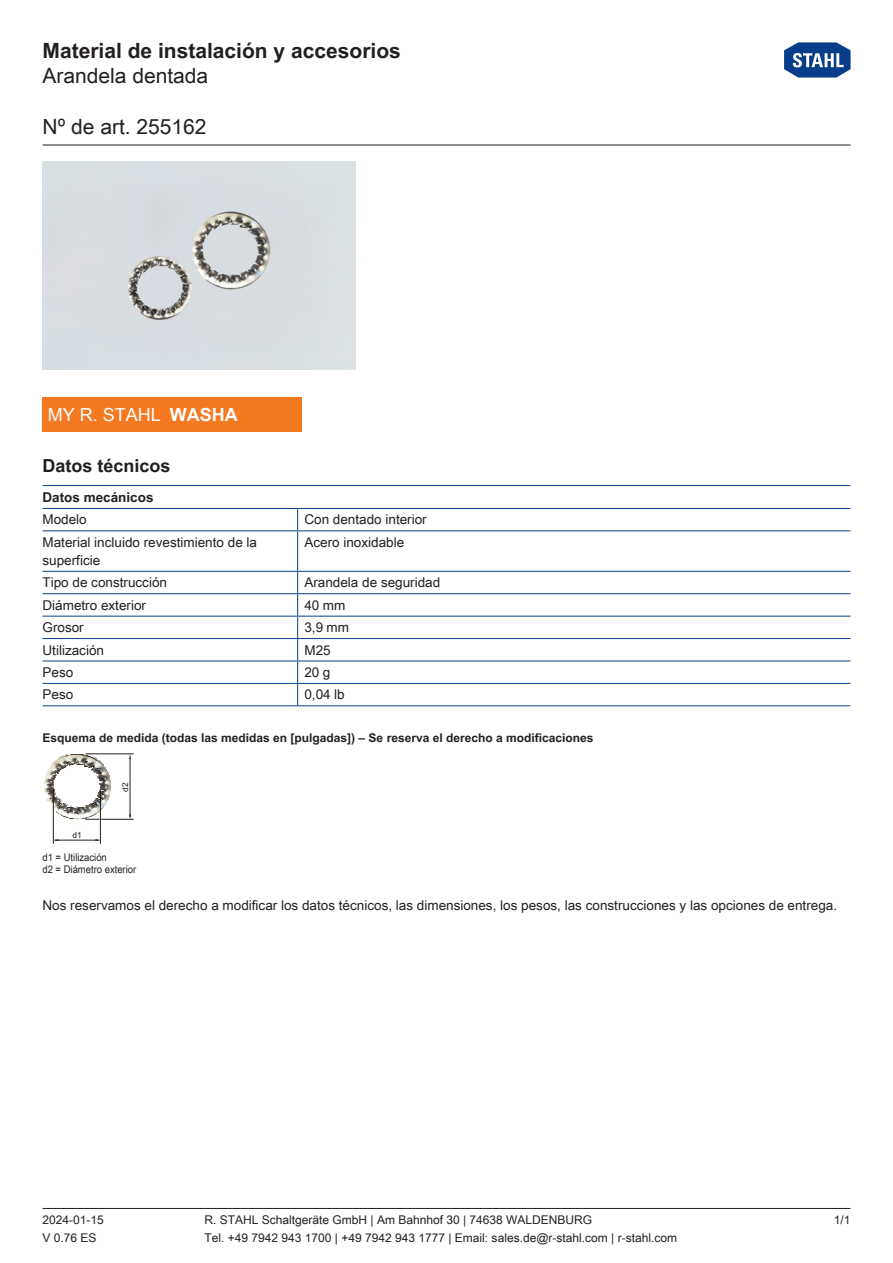
<style>
.page{position:relative;width:893px;height:1263px;background:#fff}
.page>*{position:absolute;margin:0;border:0;box-sizing:border-box;transform-origin:0 0}
.t1{font:700 21px "Arial Unicode MS";color:#231f20}
.t2{font:21px "Arial Unicode MS";color:#231f20}
.WebCode{font:18px "Arial Unicode MS";color:#fff}
.Table_Header_Technic{font:700 18px "Arial Unicode MS";color:#231f20}
._00_Basic_ParaStyle{font:13.5px "Arial Unicode MS";color:#231f20}
.TabBody1stColumn{font:13.5px/18px "Arial Unicode MS";color:#231f20}
.TabBodyLeft{font:13.5px "Arial Unicode MS";color:#231f20}
.TabHeader1stColumn{font:700 13.5px "Arial Unicode MS";color:#231f20}
.t3{font:12px "Arial Unicode MS";color:#231f20}
.Image_Titles{font:700 12px "Arial Unicode MS";color:#231f20}
.Asset_Caption{font:10.5px "Arial Unicode MS";color:#231f20;scale:.9 1}
.t4{font:8.4px "Arial Unicode MS";color:#231f20}
.s1{font-weight:700}
</style>
<div class="page">
<hr style="left:43px;top:1208px;width:807px;height:1px;background:#231f20">
<hr style="left:43px;top:145px;width:807px;height:1px;background:#231f20">
<svg style="left:784px;top:42px;width:67px;height:36px"></svg>
<hr style="left:55px;top:840px;width:44px;height:1px;background:#231f20">
<hr style="left:53px;top:789px;width:1px;height:54px;background:#231f20">
<hr style="left:100px;top:789px;width:1px;height:54px;background:#231f20">
<hr style="left:101px;top:819px;width:32px;height:1px;background:#231f20">
<hr style="left:86px;top:754px;width:47px;height:1px;background:#231f20">
<svg style="left:45px;top:753px;width:66px;height:67px"></svg>
<hr style="left:130px;top:758px;width:1px;height:59px;background:#231f20">
<hr style="left:43px;top:508px;width:255px;height:1px;background:#083e89">
<hr style="left:298px;top:508px;width:552px;height:1px;background:#083e89">
<svg style="left:297px;top:509px;width:1px;height:21px"></svg>
<hr style="left:43px;top:530px;width:255px;height:1px;background:#083e89">
<hr style="left:298px;top:530px;width:552px;height:1px;background:#083e89">
<hr style="left:297px;top:531px;width:1px;height:40px;background:#083e89">
<hr style="left:43px;top:571px;width:255px;height:1px;background:#083e89">
<hr style="left:298px;top:571px;width:552px;height:1px;background:#083e89">
<hr style="left:43px;top:593px;width:255px;height:1px;background:#083e89">
<hr style="left:298px;top:593px;width:552px;height:1px;background:#083e89">
<hr style="left:43px;top:616px;width:255px;height:1px;background:#083e89">
<hr style="left:298px;top:616px;width:552px;height:1px;background:#083e89">
<hr style="left:43px;top:638px;width:255px;height:1px;background:#083e89">
<hr style="left:298px;top:638px;width:552px;height:1px;background:#083e89">
<hr style="left:43px;top:660px;width:255px;height:1px;background:#083e89">
<hr style="left:298px;top:660px;width:552px;height:1px;background:#083e89">
<hr style="left:43px;top:683px;width:255px;height:1px;background:#083e89">
<hr style="left:43px;top:705px;width:255px;height:1px;background:#083e89">
<hr style="left:298px;top:683px;width:552px;height:1px;background:#083e89">
<hr style="left:298px;top:705px;width:552px;height:1px;background:#083e89">
<svg style="left:297px;top:572px;width:1px;height:133px"></svg>
<hr style="left:43px;top:485px;width:807px;height:1px;background:#083e89">
<div style="left:43px;top:162px;width:312px;height:208px;background:#d8dde2"></div>
<div style="left:43px;top:398px;width:259px;height:34px;background:#f47921"></div>
<h1 class="t1" style="left:43px;top:35px;width:360px">Material de instalación y accesorios</h1>
<h1 class="t2" style="left:43px;top:60px;width:167px">Arandela dentada</h1>
<h1 class="t2" style="left:43px;top:111px;width:166px">Nº de art. 255162</h1>
<p class="WebCode" style="left:48px;top:402px;width:192px">MY R. STAHL <span class="s1">WASHA</span></p>
<p class="Table_Header_Technic" style="left:43px;top:453px;width:130px">Datos técnicos</p>
<p class="TabHeader1stColumn" style="left:43px;top:487px;width:113px">Datos mecánicos</p>
<p class="TabBody1stColumn" style="left:43px;top:510px;width:46px">Modelo</p>
<p class="TabBodyLeft" style="left:304px;top:510px;width:124px">Con dentado interior</p>
<p class="TabBody1stColumn" style="left:43px;top:533px;width:216px">Material incluido revestimiento de la superficie</p>
<p class="TabBodyLeft" style="left:304px;top:532px;width:101px">Acero inoxidable</p>
<p class="TabBody1stColumn" style="left:43px;top:573px;width:126px">Tipo de construcción</p>
<p class="TabBodyLeft" style="left:304px;top:573px;width:137px">Arandela de seguridad</p>
<p class="TabBody1stColumn" style="left:43px;top:596px;width:105px">Diámetro exterior</p>
<p class="TabBodyLeft" style="left:304px;top:595px;width:42px">40 mm</p>
<p class="TabBody1stColumn" style="left:43px;top:618px;width:43px">Grosor</p>
<p class="TabBodyLeft" style="left:304px;top:618px;width:46px">3,9 mm</p>
<p class="TabBody1stColumn" style="left:43px;top:640px;width:63px">Utilización</p>
<p class="TabBodyLeft" style="left:304px;top:640px;width:28px">M25</p>
<p class="TabBody1stColumn" style="left:43px;top:663px;width:32px">Peso</p>
<p class="TabBodyLeft" style="left:304px;top:662px;width:27px">20 g</p>
<p class="TabBody1stColumn" style="left:43px;top:685px;width:32px">Peso</p>
<p class="TabBodyLeft" style="left:304px;top:685px;width:42px">0,04 lb</p>
<p class="Image_Titles" style="left:43px;top:729px;width:552px">Esquema de medida (todas las medidas en [pulgadas]) – Se reserva el derecho a modificaciones</p>
<p class="t4" style="left:72px;top:831px;width:11px">d1</p>
<p class="t4" style="left:120px;top:792px;width:11px;rotate:-90deg">d2</p>
<p class="Asset_Caption" style="left:43px;top:849px;width:73px">d1 = Utilización</p>
<p class="Asset_Caption" style="left:43px;top:861px;width:106px">d2 = Diámetro exterior</p>
<p class="_00_Basic_ParaStyle" style="left:43px;top:895px;width:796px">Nos reservamos el derecho a modificar los datos técnicos, las dimensiones, los pesos, las construcciones y las opciones de entrega.</p>
<p class="t3" style="left:43px;top:1211px;width:63px">2024-01-15</p>
<p class="t3" style="left:205px;top:1211px;width:389px">R. STAHL Schaltgeräte GmbH | Am Bahnhof 30 | 74638 WALDENBURG</p>
<p class="t3" style="left:834px;top:1211px;width:18px">1/1</p>
<p class="t3" style="left:43px;top:1229px;width:56px">V 0.76 ES</p>
<p class="t3" style="left:205px;top:1229px;width:474px">Tel. +49 7942 943 1700 | +49 7942 943 1777 | Email: sales.de@r-stahl.com | r-stahl.com</p>
</div>
